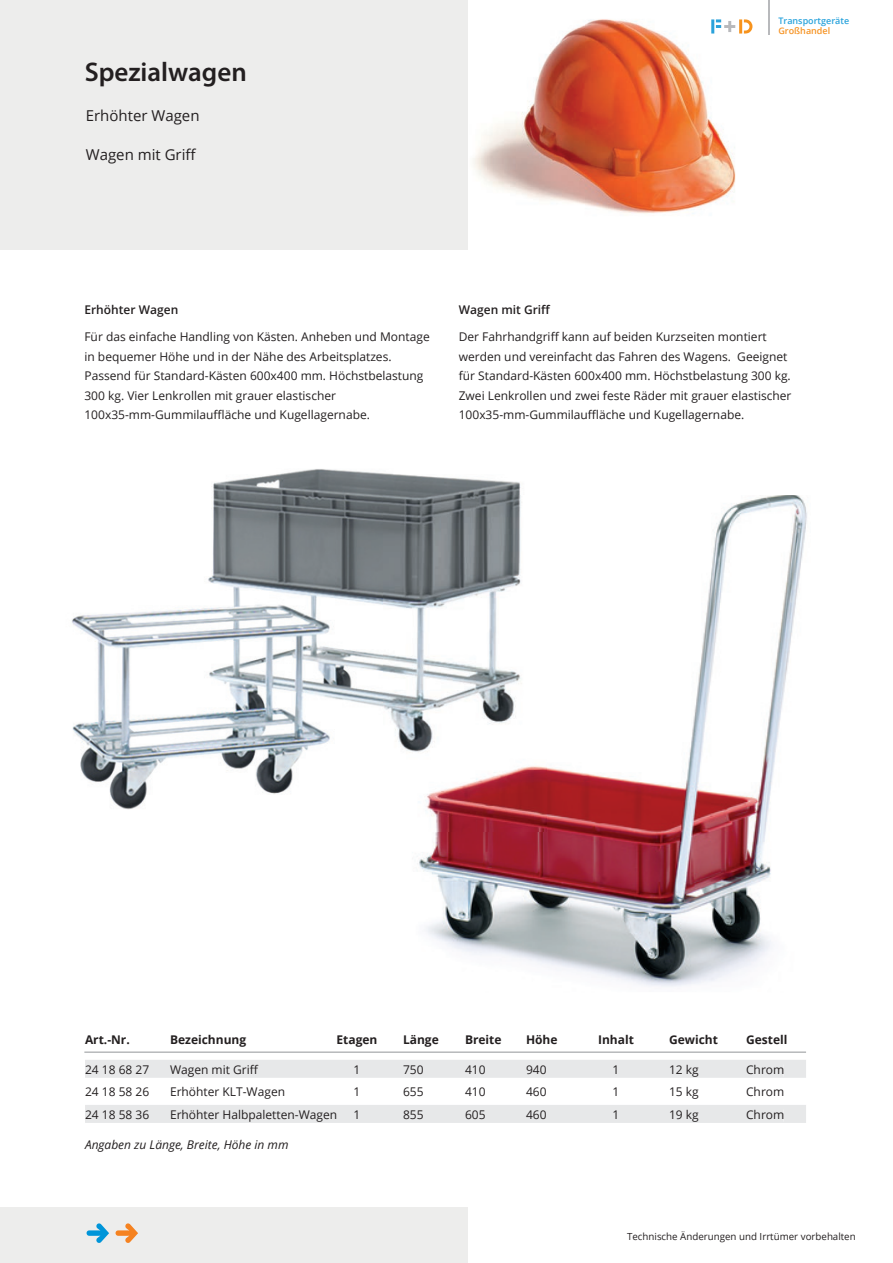
<style>
.page{position:relative;width:893px;height:1263px;background:#fff}
.page>*{position:absolute;margin:0;border:0;box-sizing:border-box;transform-origin:0 0}
.t1{font:600 27px "Myriad Pro";color:#231f20}
.t2{font:15px "Open Sans";color:#231f20}
.t3{font:12px/19.5px "Open Sans";color:#231f20}
.t4{font:700 12px "Open Sans";color:#231f20}
.t5{font:italic 12px "Open Sans";color:#231f20}
.t6{font:600 12px "Open Sans";color:#231f20}
.t7{font:9.75px "Open Sans";color:#231f20}
.t8{font:600 9px "Open Sans";color:#29a3dc}
.t9{font:600 9px "Open Sans";color:#f69323}
</style>
<div class="page">
<div style="left:85px;top:1060px;width:721px;height:18px;background:#e7e8e9"></div>
<div style="left:86px;top:1064px;width:697px;height:12px;background:#e7e8e9"></div>
<div style="left:85px;top:1105px;width:721px;height:18px;background:#e7e8e9"></div>
<div style="left:86px;top:1109px;width:697px;height:12px;background:#e7e8e9"></div>
<div style="left:0;top:1208px;width:468px;height:55px;background:#ededec"></div>
<img style="left:473px;top:0;width:297px;height:214px">
<div style="left:0;top:0;width:468px;height:250px;background:#ededec"></div>
<hr style="left:711px;top:19px;width:3px;height:15px;background:#2aa2db">
<svg style="left:716px;top:19px;width:36px;height:15px"></svg>
<hr style="left:768px;top:0;width:1px;height:34px;background:#b8b9bc">
<svg style="left:87px;top:1223px;width:22px;height:20px"></svg>
<svg style="left:116px;top:1223px;width:22px;height:20px"></svg>
<hr style="left:84px;top:1052px;width:722px;height:1px;background:#939598">
<img style="left:419px;top:495px;width:388px;height:492px">
<img style="left:71px;top:469px;width:450px;height:341px">
<img style="left:384px;top:495px;width:162px;height:337px">
<h1 class="t1" style="left:85px;top:55px;width:164px">Spezialwagen</h1>
<p class="t2" style="left:86px;top:106px;width:115px">Erhöhter Wagen</p>
<p class="t2" style="left:86px;top:145px;width:112px">Wagen mit Griff</p>
<p class="t8" style="left:778px;top:14px;width:72px">Transportgeräte</p>
<p class="t9" style="left:778px;top:25px;width:53px">Großhandel</p>
<p class="t6" style="left:84px;top:302px;width:95px">Erhöhter Wagen</p>
<p class="t3" style="left:84px;top:327px;width:347px">Für das einfache Handling von Kästen. Anheben und Montage in bequemer Höhe und in der Nähe des Arbeitsplatzes.<br>Passend für Standard-Kästen 600x400 mm. Höchstbelastung 300 kg. Vier Lenkrollen mit grauer elastischer 100x35-mm-Gummilauffläche und Kugellagernabe.</p>
<p class="t6" style="left:459px;top:302px;width:93px">Wagen mit Griff</p>
<p class="t3" style="left:459px;top:327px;width:334px">Der Fahrhandgriff kann auf beiden Kurzseiten montiert werden und vereinfacht das Fahren des Wagens. Geeignet für Standard-Kästen 600x400 mm. Höchstbelastung 300 kg.<br>Zwei Lenkrollen und zwei feste Räder mit grauer elastischer 100x35-mm-Gummilauffläche und Kugellagernabe.</p>
<p class="t4" style="left:85px;top:1031px;width:46px">Art.-Nr.</p>
<p class="t4" style="left:170px;top:1031px;width:78px">Bezeichnung</p>
<p class="t4" style="left:337px;top:1031px;width:42px">Etagen</p>
<p class="t4" style="left:403px;top:1031px;width:37px">Länge</p>
<p class="t4" style="left:465px;top:1031px;width:38px">Breite</p>
<p class="t4" style="left:526px;top:1031px;width:33px">Höhe</p>
<p class="t4" style="left:598px;top:1031px;width:37px">Inhalt</p>
<p class="t4" style="left:669px;top:1031px;width:50px">Gewicht</p>
<p class="t4" style="left:746px;top:1031px;width:43px">Gestell</p>
<p class="t3" style="left:250px;top:1059px;width:6px">f</p>
<p class="t3" style="left:85px;top:1082px;width:66px">24 18 58 26</p>
<p class="t3" style="left:170px;top:1082px;width:117px">Erhöhter KLT-Wagen</p>
<p class="t3" style="left:354px;top:1082px;width:8px">1</p>
<p class="t3" style="left:403px;top:1082px;width:22px">655</p>
<p class="t3" style="left:465px;top:1082px;width:22px">410</p>
<p class="t3" style="left:526px;top:1082px;width:22px">460</p>
<p class="t3" style="left:613px;top:1082px;width:8px">1</p>
<p class="t3" style="left:669px;top:1082px;width:31px">15 kg</p>
<p class="t3" style="left:746px;top:1082px;width:40px">Chrom</p>
<p class="t3" style="left:85px;top:1059px;width:66px">24 18 68 27</p>
<p class="t3" style="left:170px;top:1059px;width:90px">Wagen mit Griff</p>
<p class="t3" style="left:354px;top:1059px;width:8px">1</p>
<p class="t3" style="left:403px;top:1059px;width:22px">750</p>
<p class="t3" style="left:465px;top:1059px;width:22px">410</p>
<p class="t3" style="left:526px;top:1059px;width:22px">940</p>
<p class="t3" style="left:613px;top:1059px;width:8px">1</p>
<p class="t3" style="left:669px;top:1059px;width:31px">12 kg</p>
<p class="t3" style="left:746px;top:1059px;width:40px">Chrom</p>
<p class="t3" style="left:85px;top:1104px;width:66px">24 18 58 36</p>
<p class="t3" style="left:170px;top:1104px;width:169px">Erhöhter Halbpaletten-Wagen</p>
<p class="t3" style="left:354px;top:1104px;width:8px">1</p>
<p class="t3" style="left:403px;top:1104px;width:22px">855</p>
<p class="t3" style="left:465px;top:1104px;width:22px">605</p>
<p class="t3" style="left:526px;top:1104px;width:22px">460</p>
<p class="t3" style="left:613px;top:1104px;width:8px">1</p>
<p class="t3" style="left:669px;top:1104px;width:31px">19 kg</p>
<p class="t3" style="left:746px;top:1104px;width:40px">Chrom</p>
<p class="t5" style="left:85px;top:1136px;width:205px">Angaben zu Länge, Breite, Höhe in mm</p>
<p class="t7" style="left:627px;top:1230px;width:230px">Technische Änderungen und Irrtümer vorbehalten</p>
</div>
